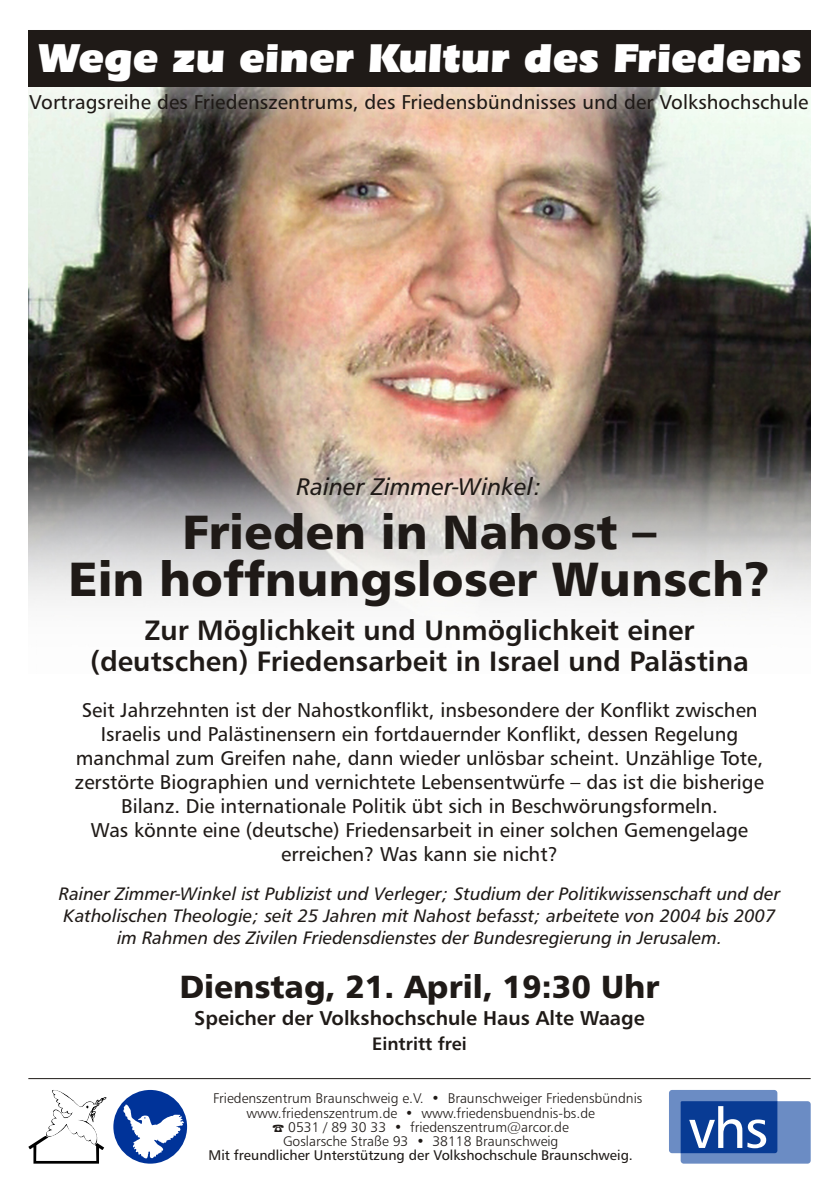
<style>
.page{position:relative;width:840px;height:1192px;background:#fff}
.page>*{position:absolute;margin:0;border:0;box-sizing:border-box;transform-origin:0 0}
.t1{font:48px/47.2px "Humnst 777 Blk BT";color:#1f1a17;text-align:center}
.t2{font:42px "Eras Ult BT";color:#fff}
.t3{font:32px "Humnst 777 Blk BT";color:#1f1a17}
.t4{font:700 28px/30.6px "Humnst 777 BT";color:#1f1a17;text-align:center}
.t5{font:italic 24px "Humnst 777 BT";color:#1f1a17}
.t6{font:20px/24.2px "Humnst 777 BT";color:#1f1a17;text-align:center}
.t7{font:700 20px "Humnst 777 BT";color:#1f1a17}
.t8{font:italic 18px/21.8px "Humnst 777 BT";color:#1f1a17;text-align:center}
.t9{font:700 18px "Humnst 777 BT";color:#1f1a17}
.t10{font:14px "Humnst 777 Lt BT";color:#1f1a17}
.t11{font:14px "Humnst 777 BT";color:#1f1a17}
</style>
<div class="page">
<img style="left:28px;top:86px;width:783px;height:521px">
<div style="left:669px;top:1090px;width:108px;height:63px;background:#6b8cc4;border-radius:3px"></div>
<div style="left:681px;top:1101px;width:130px;height:63px;background:#6b8cc4;border-radius:3px"></div>
<svg style="left:681px;top:1101px;width:96px;height:52px;background:#3760a8"></svg>
<div style="left:113px;top:1090px;width:74px;height:74px;background:#039;border-radius:50%"></div>
<svg style="left:123px;top:1105px;width:61px;height:53px"></svg>
<svg style="left:28px;top:1090px;width:78px;height:74px"></svg>
<hr style="left:28px;top:1078px;width:783px;height:1px;background:#1f1a17">
<div style="left:28px;top:30px;width:783px;height:56px;background:#1f1a17"></div>
<h2 class="t2" style="left:38px;top:40px;width:765px">Wege zu einer Kultur des Friedens</h2>
<p class="t6" style="left:29px;top:92px;width:781px">Vortragsreihe des Friedenszentrums, des Friedensbündnisses und der Volkshochschule</p>
<p class="t5" style="left:297px;top:477px;width:247px">Rainer Zimmer-Winkel:</p>
<h1 class="t1" style="left:68px;top:513px;width:704px">Frieden in Nahost –<br>Ein hoffnungsloser Wunsch?</h1>
<h3 class="t4" style="left:90px;top:618px;width:660px">Zur Möglichkeit und Unmöglichkeit einer (deutschen) Friedensarbeit in Israel und Palästina</h3>
<p class="t6" style="left:75px;top:699px;width:691px">Seit Jahrzehnten ist der Nahostkonflikt, insbesondere der Konflikt zwischen Israelis und Palästinensern ein fortdauernder Konflikt, dessen Regelung manchmal zum Greifen nahe, dann wieder unlösbar scheint. Unzählige Tote, zerstörte Biographien und vernichtete Lebensentwürfe – das ist die bisherige Bilanz. Die internationale Politik übt sich in Beschwörungsformeln.<br>Was könnte eine (deutsche) Friedensarbeit in einer solchen Gemengelage erreichen? Was kann sie nicht?</p>
<p class="t8" style="left:59px;top:885px;width:723px">Rainer Zimmer-Winkel ist Publizist und Verleger; Studium der Politikwissenschaft und der<br>Katholischen Theologie; seit 25 Jahren mit Nahost befasst; arbeitete von 2004 bis 2007 im Rahmen des Zivilen Friedensdienstes der Bundesregierung in Jerusalem.</p>
<h3 class="t3" style="left:180px;top:974px;width:481px">Dienstag, 21. April, 19:30 Uhr</h3>
<p class="t7" style="left:194px;top:1010px;width:452px">Speicher der Volkshochschule Haus Alte Waage</p>
<p class="t9" style="left:372px;top:1036px;width:96px">Eintritt frei</p>
<p class="t10" style="left:213px;top:1093px;width:431px">Friedenszentrum Braunschweig e.V. • Braunschweiger Friedensbündnis</p>
<p class="t10" style="left:246px;top:1107px;width:350px">www.friedenszentrum.de • www.friedensbuendnis-bs.de</p>
<p class="t10" style="left:288px;top:1121px;width:282px">0531 / 89 30 33 • friedenszentrum@arcor.de</p>
<p class="t10" style="left:283px;top:1135px;width:277px">Goslarsche Straße 93 • 38118 Braunschweig</p>
<p class="t11" style="left:209px;top:1149px;width:426px">Mit freundlicher Unterstützung der Volkshochschule Braunschweig.</p>
</div>
